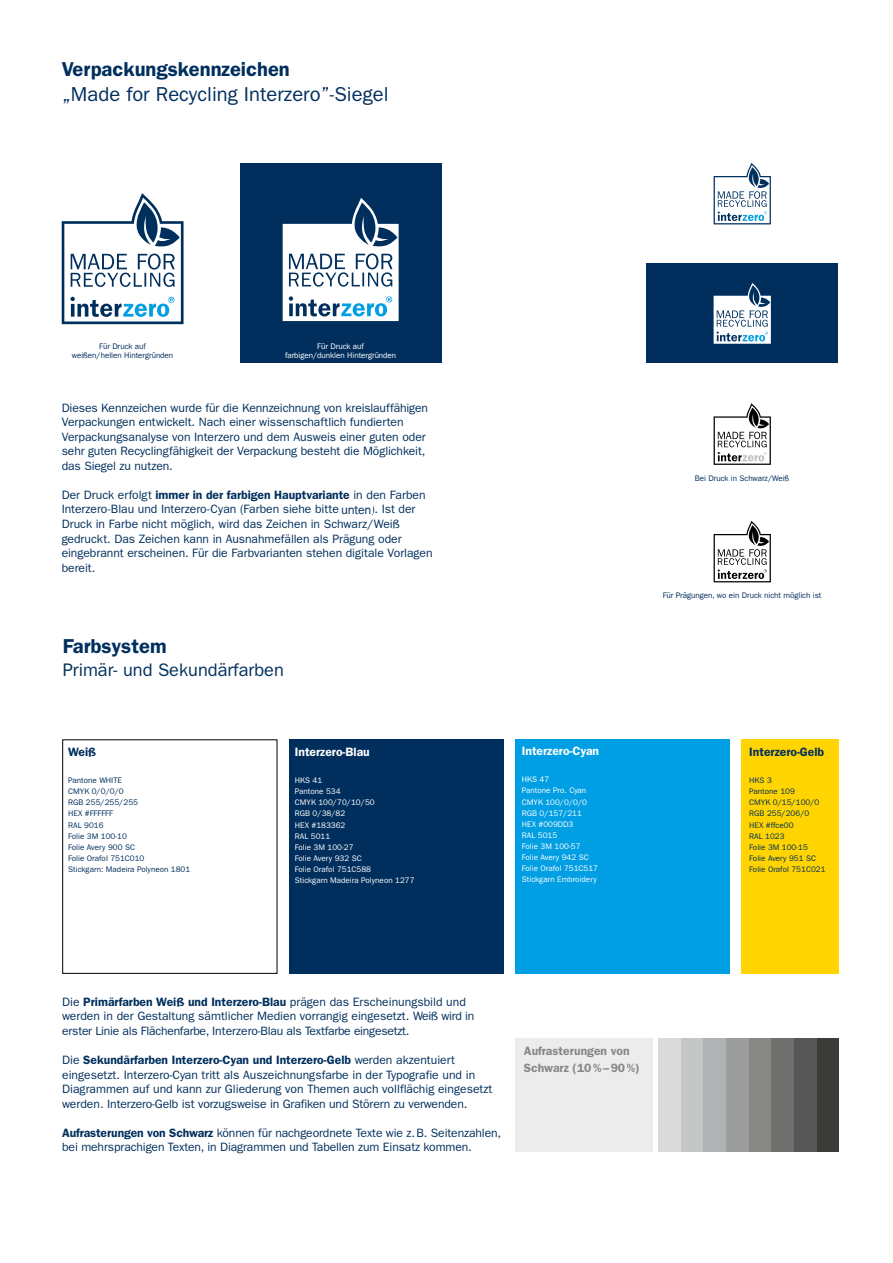
<style>
.page{position:relative;width:893px;height:1263px;background:#fff}
.page>*{position:absolute;margin:0;border:0;box-sizing:border-box;transform-origin:0 0}
.t1{font:20.25px/24.3px "Franklin Gothic LT Pro";color:#002f5d}
.t2{font:20.25px "Franklin Gothic LT Pro Dm";color:#002f5d}
.t3{font:18.15px "Franklin Gothic LT Pro";color:#002f5d}
.t4{font:12.75px "Franklin Gothic URW Boo";letter-spacing:-.02em;color:#002e5e}
.t5{font:12.15px/14.5px "Franklin Gothic LT Pro";letter-spacing:-.005em;color:#002f5d}
.t6{font:12.15px/16.2px "Franklin Gothic LT Pro Dm";color:#878786}
.t7{font:12.15px "Franklin Gothic LT Pro Dm";color:#fff}
.t8{font:12.15px "Franklin Gothic LT Pro Dm";color:#002f5d}
.t9{font:8.1px/11.1px "Franklin Gothic LT Pro";color:#fff}
.t10{font:8.1px/11.1px "Franklin Gothic LT Pro";color:#002f5d}
.t11{font:8.1px/9.8px "Franklin Gothic LT";letter-spacing:-.005em;color:#002f5d;text-align:center}
.t12{font:8.1px/9.8px "Franklin Gothic LT";letter-spacing:-.005em;color:#fff;text-align:center}
.s1{font-family:"Franklin Gothic LT Pro Dm"}
</style>
<div class="page">
<div style="left:515px;top:1038px;width:138px;height:113px;background:#ececed"></div>
<div style="left:816px;top:1038px;width:23px;height:113px;background:#3b3b3a"></div>
<div style="left:794px;top:1038px;width:22px;height:113px;background:#565656"></div>
<div style="left:771px;top:1038px;width:23px;height:113px;background:#6f6f6e"></div>
<div style="left:748px;top:1038px;width:23px;height:113px;background:#878786"></div>
<div style="left:726px;top:1038px;width:22px;height:113px;background:#9c9d9d"></div>
<div style="left:703px;top:1038px;width:23px;height:113px;background:#b1b2b3"></div>
<div style="left:680px;top:1038px;width:23px;height:113px;background:#c5c6c6"></div>
<div style="left:658px;top:1038px;width:22px;height:113px;background:#dadada"></div>
<div style="left:62px;top:739px;width:215px;height:235px;border:1px solid #000"></div>
<div style="left:289px;top:740px;width:215px;height:234px;background:#002f5d"></div>
<div style="left:742px;top:739px;width:97px;height:235px;background:#ffd400"></div>
<div style="left:515px;top:739px;width:215px;height:235px;background:#009ee3"></div>
<div style="left:240px;top:163px;width:202px;height:200px;background:#002f5d"></div>
<svg style="left:283px;top:198px;width:116px;height:123px"></svg>
<svg style="left:62px;top:193px;width:122px;height:131px"></svg>
<svg style="left:714px;top:163px;width:57px;height:61px"></svg>
<div style="left:646px;top:264px;width:192px;height:99px;background:#002f5d"></div>
<svg style="left:714px;top:283px;width:57px;height:61px"></svg>
<svg style="left:714px;top:403px;width:57px;height:62px"></svg>
<svg style="left:714px;top:521px;width:57px;height:61px"></svg>
<p class="t1" style="left:62px;top:58px;width:328px"><span class="s1">Verpackungskennzeichen<br></span>„Made for Recycling Interzero”-Siegel</p>
<p class="t11" style="left:72px;top:341px;width:103px">Für Druck auf<br>weißen/hellen Hintergründen</p>
<p class="t12" style="left:285px;top:341px;width:113px">Für Druck auf<br>farbigen/dunklen Hintergründen</p>
<p class="t5" style="left:62px;top:400px;width:368px">Dieses Kennzeichen wurde für die Kennzeichnung von kreislauffähigen Verpackungen entwickelt. Nach einer wissenschaftlich fundierten Verpackungsanalyse von Interzero und dem Ausweis einer guten oder sehr guten Recyclingfähigkeit der Verpackung besteht die Möglichkeit, das Siegel zu nutzen.</p>
<p class="t5" style="left:62px;top:488px;width:372px">Der Druck erfolgt <span class="s1">immer in der farbigen Hauptvariante</span> in den Farben Interzero-Blau und Interzero-Cyan (Farben siehe bitte S. 11). Ist der Druck in Farbe nicht möglich, wird das Zeichen in Schwarz/Weiß gedruckt. Das Zeichen kann in Ausnahmefällen als Prägung oder eingebrannt erscheinen. Für die Farbvarianten stehen digitale Vorlagen bereit.</p>
<p class="t4" style="left:341px;top:501px;width:32px">unten</p>
<p class="t2" style="left:63px;top:634px;width:105px">Farbsystem</p>
<p class="t3" style="left:63px;top:659px;width:223px">Primär- und Sekundärfarben</p>
<p class="t8" style="left:68px;top:744px;width:30px">Weiß</p>
<p class="t10" style="left:68px;top:775px;width:124px">Pantone WHITE<br>CMYK 0/0/0/0<br>RGB 255/255/255<br>HEX #FFFFFF<br>RAL 9016<br>Folie 3M 100-10<br>Folie Avery 900 SC<br>Folie Orafol 751C010<br>Stickgarn: Madeira Polyneon 1801</p>
<p class="t7" style="left:295px;top:744px;width:76px">Interzero-Blau</p>
<p class="t9" style="left:295px;top:775px;width:121px">HKS 41<br>Pantone 534<br>CMYK 100/70/10/50<br>RGB 0/38/82<br>HEX #183362<br>RAL 5011<br>Folie 3M 100-27<br>Folie Avery 932 SC<br>Folie Orafol 751C588<br>Stickgarn Madeira Polyneon 1277</p>
<p class="t7" style="left:522px;top:744px;width:79px">Interzero-Cyan</p>
<p class="t9" style="left:522px;top:774px;width:78px">HKS 47<br>Pantone Pro. Cyan<br>CMYK 100/0/0/0<br>RGB 0/157/211<br>HEX #009DD3<br>RAL 5015<br>Folie 3M 100-57<br>Folie Avery 942 SC<br>Folie Orafol 751C517<br>Stickgarn Embroidery</p>
<p class="t11" style="left:695px;top:474px;width:96px">Bei Druck in Schwarz/Weiß</p>
<p class="t11" style="left:663px;top:590px;width:160px">Für Prägungen, wo ein Druck nicht möglich ist</p>
<p class="t8" style="left:749px;top:744px;width:76px">Interzero-Gelb</p>
<p class="t10" style="left:749px;top:775px;width:78px">HKS 3<br>Pantone 109<br>CMYK 0/15/100/0<br>RGB 255/206/0<br>HEX #ffce00<br>RAL 1023<br>Folie 3M 100-15<br>Folie Avery 951 SC<br>Folie Orafol 751C021</p>
<p class="t5" style="left:62px;top:994px;width:414px">Die <span class="s1">Primärfarben Weiß und Interzero-Blau</span> prägen das Erscheinungsbild und werden in der Gestaltung sämtlicher Medien vorrangig eingesetzt. Weiß wird in erster Linie als Flächenfarbe, Interzero-Blau als Textfarbe eingesetzt.</p>
<p class="t5" style="left:62px;top:1053px;width:432px">Die <span class="s1">Sekundärfarben Interzero-Cyan und Interzero-Gelb</span> werden akzentuiert eingesetzt. Interzero-Cyan tritt als Auszeichnungsfarbe in der Typografie und in Diagrammen auf und kann zur Gliederung von Themen auch vollflächig eingesetzt werden. Interzero-Gelb ist vorzugsweise in Grafiken und Störern zu verwenden.</p>
<p class="t5" style="left:62px;top:1125px;width:441px"><span class="s1">Aufrasterungen von Schwarz</span> können für nachgeordnete Texte wie z.B. Seitenzahlen, bei mehrsprachigen Texten, in Diagrammen und Tabellen zum Einsatz kommen.</p>
<p class="t6" style="left:524px;top:1043px;width:117px">Aufrasterungen von<br>Schwarz (10%–90%)</p>
</div>
